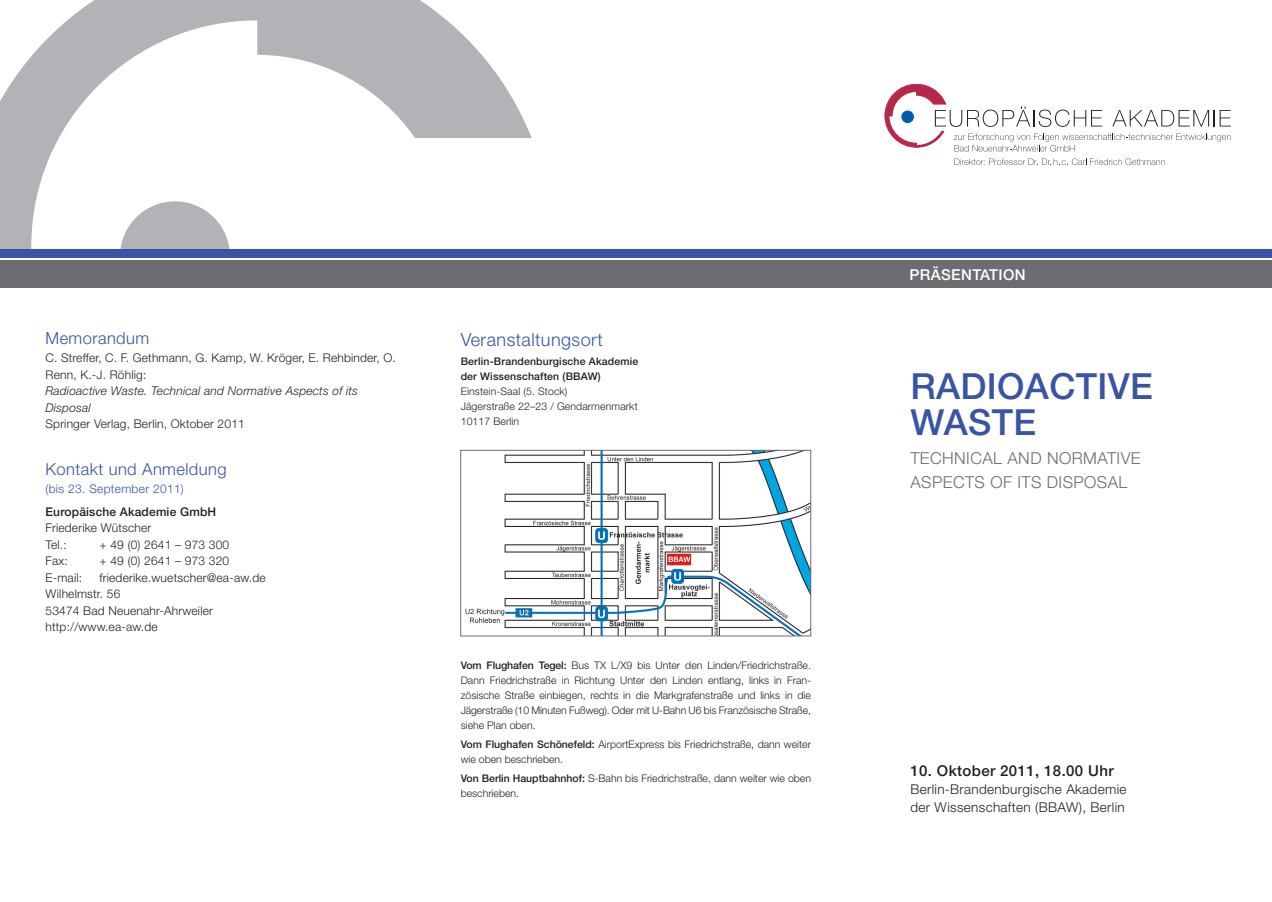
<style>
.page{position:relative;width:1272px;height:902px;background:#fff}
.page>*{position:absolute;margin:0;border:0;box-sizing:border-box;transform-origin:0 0}
._1_Headline_Titel{font:500 36px/36px "Helvetica Neue LT Std";letter-spacing:.01em;color:#3954a4}
._2_Headline{font:300 18px "Helvetica Neue LT Std";letter-spacing:.025em;color:#3954a4}
._1_Headline_Titel-2{font:300 16.5px/24px "Helvetica Neue LT Std";letter-spacing:.025em;color:#6c6d70}
._2_Fließtext{font:300 16.5px "Helvetica Neue LT Std";letter-spacing:.025em;color:#3954a4}
._2_Headline-2{font:300 16.5px "Helvetica Neue LT Std";color:#3954a4}
._1_Datum_Titel{font:500 15px "Helvetica Neue LT Std";letter-spacing:.025em;color:#231f20}
._1_Rubrik{font:500 15px "Helvetica Neue LT Std";letter-spacing:.025em;color:#fff}
._1_Ort_Titel{font:300 13.5px "Helvetica Neue LT Std";letter-spacing:.025em;color:#231f20}
._2_Fließtext-2{font:300 12px/16.5px "Helvetica Neue LT Std";letter-spacing:.015em;color:#231f20}
._2_Fließtext-3{font:italic 300 12px "Helvetica Neue LT Std";letter-spacing:.015em;color:#231f20}
._2_Fließtext-4{font:500 12px "Helvetica Neue LT Std";letter-spacing:.015em;color:#231f20}
._2_Fließtext-5{font:300 12px "Helvetica Neue LT Std";letter-spacing:.025em;color:#3954a4}
._2_Fließtext-6{font:300 10.5px/15px "Helvetica Neue LT Std";color:#231f20}
._2_Fließtext_Bold{font:500 10.5px "Helvetica Neue LT Std";letter-spacing:.015em;color:#231f20}
.s1{font-weight:500}
</style>
<div class="page">
<svg style="left:0;top:0;width:531px;height:201px"></svg>
<svg style="left:0;top:201px;width:230px;height:48px"></svg>
<div style="left:0;top:249px;width:1271px;height:8px;background:#3954a4"></div>
<div style="left:0;top:260px;width:1271px;height:28px;background:#6c6d70"></div>
<svg style="left:954px;top:158px;width:210px;height:7px"></svg>
<svg style="left:884px;top:84px;width:346px;height:68px"></svg>
<img style="left:465px;top:452px;width:344px;height:182px">
<div style="left:460px;top:450px;width:351px;height:186px;border:1px solid #6c6d70"></div>
<p class="_2_Headline-2" style="left:45px;top:327px;width:105px">Memorandum</p>
<p class="_2_Fließtext-2" style="left:45px;top:349px;width:352px">C. Streffer, C. F. Gethmann, G. Kamp, W. Kröger, E. Rehbinder, O.<br>Renn, K.-J. Röhlig:</p>
<p class="_2_Fließtext-3" style="left:45px;top:384px;width:314px">Radioactive Waste. Technical and Normative Aspects of its</p>
<p class="_2_Fließtext-3" style="left:45px;top:400px;width:47px">Disposal</p>
<p class="_2_Fließtext-2" style="left:45px;top:415px;width:201px">Springer Verlag, Berlin, Oktober 2011</p>
<p class="_2_Fließtext" style="left:45px;top:459px;width:182px">Kontakt und Anmeldung</p>
<p class="_2_Fließtext-5" style="left:45px;top:481px;width:140px">(bis 23. September 2011)</p>
<p class="_2_Fließtext-4" style="left:45px;top:504px;width:172px">Europäische Akademie GmbH</p>
<p class="_2_Fließtext-2" style="left:45px;top:519px;width:107px">Friederike Wütscher</p>
<p class="_2_Fließtext-2" style="left:45px;top:536px;width:23px">Tel.:</p>
<p class="_2_Fließtext-2" style="left:99px;top:536px;width:131px">+ 49 (0) 2641 – 973 300</p>
<p class="_2_Fließtext-2" style="left:45px;top:552px;width:24px">Fax:</p>
<p class="_2_Fließtext-2" style="left:99px;top:552px;width:131px">+ 49 (0) 2641 – 973 320</p>
<p class="_2_Fließtext-2" style="left:45px;top:569px;width:38px">E-mail:</p>
<p class="_2_Fließtext-2" style="left:99px;top:569px;width:168px">friederike.wuetscher@ea-aw.de</p>
<p class="_2_Fließtext-2" style="left:45px;top:585px;width:76px">Wilhelmstr. 56</p>
<p class="_2_Fließtext-2" style="left:45px;top:602px;width:169px">53474 Bad Neuenahr-Ahrweiler</p>
<p class="_2_Fließtext-2" style="left:45px;top:618px;width:114px">http://www.ea-aw.de</p>
<p class="_2_Headline" style="left:460px;top:328px;width:143px">Veranstaltungsort</p>
<p class="_2_Fließtext_Bold" style="left:460px;top:355px;width:179px">Berlin-Brandenburgische Akademie</p>
<p class="_2_Fließtext_Bold" style="left:460px;top:370px;width:141px">der Wissenschaften (BBAW)</p>
<p class="_2_Fließtext-6" style="left:460px;top:384px;width:108px">Einstein-Saal (5. Stock)</p>
<p class="_2_Fließtext-6" style="left:460px;top:399px;width:178px">Jägerstraße 22–23 / Gendarmenmarkt</p>
<p class="_2_Fließtext-6" style="left:460px;top:414px;width:60px">10117 Berlin</p>
<p class="_2_Fließtext-6" style="left:460px;top:657px;width:352px;text-align:justify"><span class="s1">Vom Flughafen Tegel:</span> Bus TX L/X9 bis Unter den Linden/Friedrichstraße.<br>Dann Friedrichstraße in Richtung Unter den Linden entlang, links in Fran&shy;zösische Straße einbiegen, rechts in die Markgrafenstraße und links in die Jägerstraße (10 Minuten Fußweg). Oder mit U-Bahn U6 bis Französische Straße, siehe Plan oben.</p>
<p class="_2_Fließtext-6" style="left:460px;top:736px;width:352px"><span class="s1">Vom Flughafen Schönefeld:</span> AirportExpress bis Friedrichstraße, dann weiter wie oben beschrieben.</p>
<p class="_2_Fließtext-6" style="left:460px;top:770px;width:352px"><span class="s1">Von Berlin Hauptbahnhof:</span> S-Bahn bis Friedrichstraße, dann weiter wie oben beschrieben.</p>
<p class="_1_Rubrik" style="left:909px;top:266px;width:118px">Präsentation</p>
<p class="_1_Headline_Titel" style="left:910px;top:368px;width:244px">Radioactive<br>Waste</p>
<p class="_1_Headline_Titel-2" style="left:910px;top:445px;width:232px">Technical and Normative<br>Aspects of its Disposal</p>
<p class="_1_Datum_Titel" style="left:910px;top:761px;width:205px">10. Oktober 2011, 18.00 Uhr</p>
<p class="_1_Ort_Titel" style="left:910px;top:780px;width:218px">Berlin-Brandenburgische Akademie</p>
<p class="_1_Ort_Titel" style="left:910px;top:798px;width:216px">der Wissenschaften (BBAW), Berlin</p>
</div>
